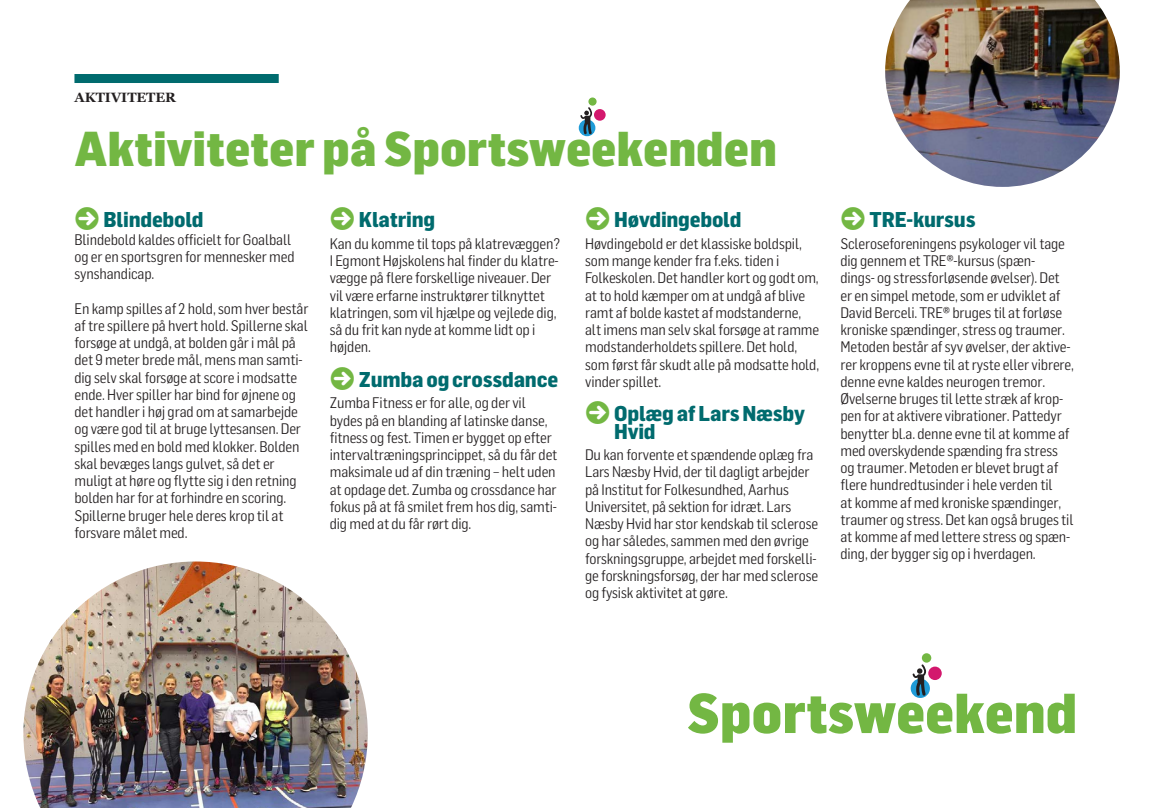
<style>
.page{position:relative;width:1149px;height:808px;background:#fff}
.page>*{position:absolute;margin:0;border:0;box-sizing:border-box;transform-origin:0 0}
.t1{font:900 55.05px "Flama Semicond";color:#73b743}
.t2{font:900 48px "Flama Semicond";color:#73b743}
.t3{font:800 21px/17.2px "Flama Semicond";letter-spacing:-.01em;color:#006b6e}
.t4{font:15px/17.2px "Flama Semicond";letter-spacing:-.01em;color:#231f20}
.t5{font:700 13.5px "Georgia";color:#231f20}
</style>
<div class="page">
<img style="left:885px;top:0;width:234px;height:187px">
<div style="left:74px;top:74px;width:205px;height:9px;background:#006b6e"></div>
<div style="left:593px;top:109px;width:12px;height:12px;background:#d3186d;border-radius:50%"></div>
<div style="left:588px;top:97px;width:8px;height:9px;background:#73b743;border-radius:50%"></div>
<svg style="left:578px;top:120px;width:17px;height:16px"></svg>
<svg style="left:580px;top:107px;width:12px;height:27px"></svg>
<img style="left:23px;top:561px;width:344px;height:247px">
<div style="left:928px;top:666px;width:13px;height:14px;background:#d3186d;border-radius:50%"></div>
<svg style="left:921px;top:653px;width:10px;height:10px"></svg>
<svg style="left:910px;top:679px;width:19px;height:19px"></svg>
<svg style="left:912px;top:664px;width:13px;height:32px"></svg>
<p class="t5" style="left:74px;top:89px;width:103px">AKTIVITETER</p>
<h2 class="t2" style="left:74px;top:121px;width:704px">Aktiviteter på Sportsweekenden</h2>
<h3 class="t3" style="left:104px;top:211px;width:102px">Blindebold</h3>
<p class="t4" style="left:74px;top:231px;width:222px">Blindebold kaldes officielt for Goalball og er en sportsgren for mennesker med synshandicap.</p>
<p class="t4" style="left:74px;top:300px;width:235px">En kamp spilles af 2 hold, som hver består af tre spillere på hvert hold. Spillerne skal forsøge at undgå, at bolden går i mål på det 9 meter brede mål, mens man samti&shy;dig selv skal forsøge at score i modsatte ende. Hver spiller har bind for øjnene og det handler i høj grad om at samarbejde og være god til at bruge lyttesansen. Der spilles med en bold med klokker. Bolden skal bevæges langs gulvet, så det er muligt at høre og flytte sig i den retning bolden har for at forhindre en scoring.<br>Spillerne bruger hele deres krop til at forsvare målet med.</p>
<h3 class="t3" style="left:359px;top:211px;width:78px">Klatring</h3>
<p class="t4" style="left:330px;top:235px;width:232px">Kan du komme til tops på klatrevæggen?<br>I Egmont Højskolens hal finder du klatre&shy;vægge på flere forskellige niveauer. Der vil være erfarne instruktører tilknyttet klatringen, som vil hjælpe og vejlede dig, så du frit kan nyde at komme lidt op i højden.</p>
<h3 class="t3" style="left:359px;top:371px;width:201px">Zumbaogcrossdance</h3>
<p class="t4" style="left:330px;top:394px;width:229px">Zumba Fitness er for alle, og der vil bydes på en blanding af latinske danse, fitness og fest. Timen er bygget op efter intervaltræningsprincippet, så du får det maksimale ud af din træning – helt uden at opdage det. Zumba og crossdance har fokus på at få smilet frem hos dig, samti&shy;dig med at du får rørt dig.</p>
<h3 class="t3" style="left:614px;top:211px;width:129px">Høvdingebold</h3>
<p class="t4" style="left:585px;top:235px;width:235px">Høvdingebold er det klassiske boldspil, som mange kender fra f.eks. tiden i Folkeskolen. Det handler kort og godt om, at to hold kæmper om at undgå af blive ramt af bolde kastet af modstanderne, alt imens man selv skal forsøge at ramme modstanderholdets spillere. Det hold, som først får skudt alle på modsatte hold, vinder spillet.</p>
<h3 class="t3" style="left:614px;top:405px;width:192px">OplægafLarsNæsby<br>Hvid</h3>
<p class="t4" style="left:585px;top:446px;width:234px">Du kan forvente et spændende oplæg fra Lars Næsby Hvid, der til dagligt arbejder på Institut for Folkesundhed, Aarhus Universitet, på sektion for idræt. Lars Næsby Hvid har stor kendskab til sclerose og har således, sammen med den øvrige forskningsgruppe, arbejdet med forskelli&shy;ge forskningsforsøg, der har med sclerose og fysisk aktivitet at gøre.</p>
<h3 class="t3" style="left:869px;top:211px;width:107px">TRE-kursus</h3>
<p class="t4" style="left:840px;top:235px;width:235px">Scleroseforeningens psykologer vil tage dig gennem et TRE®-kursus (spæn-<br>dings- og stressforløsende øvelser). Det er en simpel metode, som er udviklet af David Berceli. TRE® bruges til at forløse kroniske spændinger, stress og traumer.<br>Metoden består af syv øvelser, der aktive&shy;rer kroppens evne til at ryste eller vibrere, denne evne kaldes neurogen tremor.<br>Øvelserne bruges til lette stræk af krop&shy;pen for at aktivere vibrationer. Pattedyr benytter bl.a. denne evne til at komme af med overskydende spænding fra stress og traumer. Metoden er blevet brugt af flere hundredtusinder i hele verden til<br>at komme af med kroniske spændinger, traumer og stress. Det kan også bruges til at komme af med lettere stress og spæn&shy;ding, der bygger sig op i hverdagen.</p>
<h1 class="t1" style="left:687px;top:681px;width:391px">Sportsweekend</h1>
</div>
